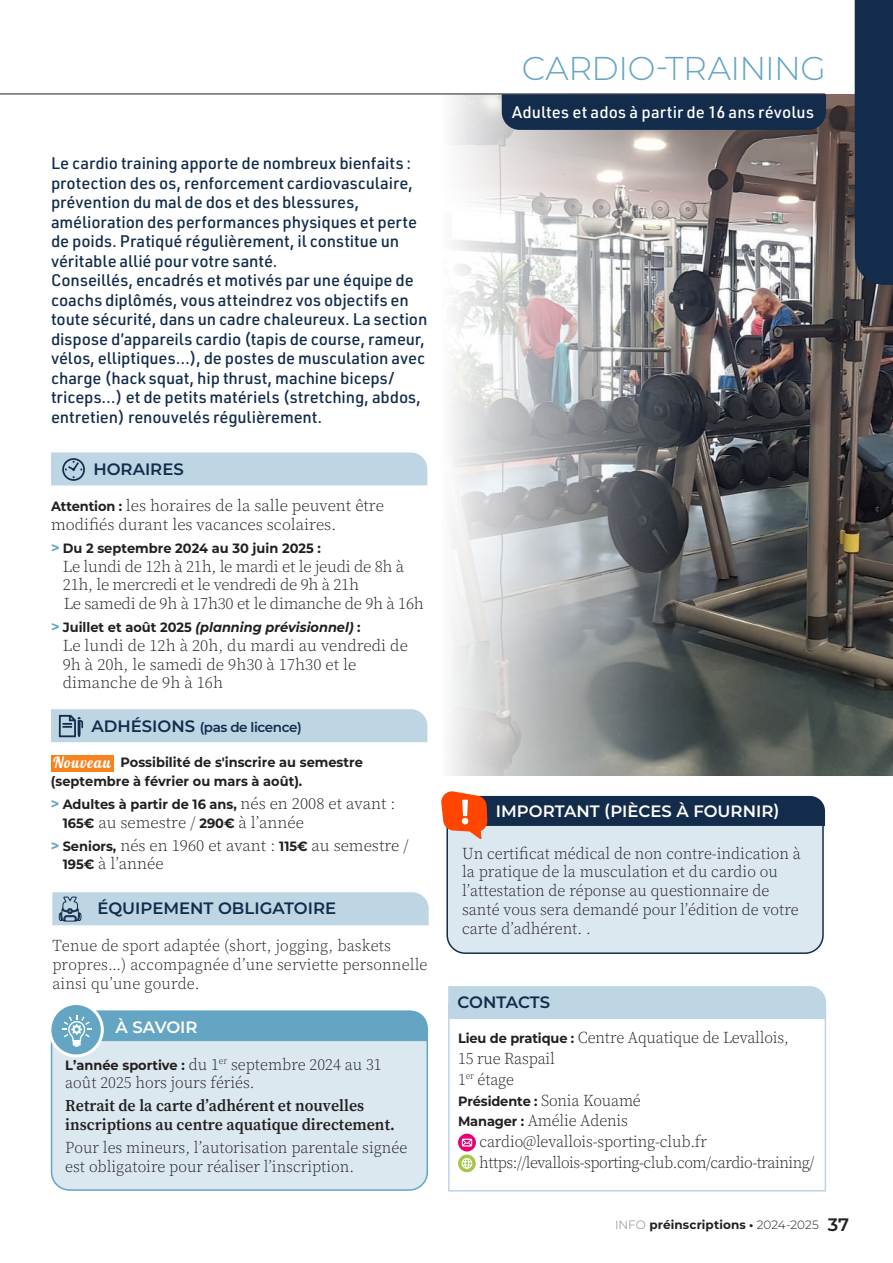
<style>
.page{position:relative;width:893px;height:1263px;background:#fff}
.page>*{position:absolute;margin:0;border:0;box-sizing:border-box;transform-origin:0 0}
.t1{font:300 33px "Montserrat";letter-spacing:-.015em;color:#64a5c4}
.t2{font:500 16.5px/19.5px "URWDIN";letter-spacing:-.005em;color:#132c4b}
.t3{font:300 16.5px/18.8px "Source Serif 4";color:#231f20;scale:.96 1}
.t4{font:300 16.5px/18.8px "Source Serif 4";color:#231f20}
.t5{font:300 16.5px/18.8px "Source Serif 4";letter-spacing:-.02em;color:#231f20}
.t6{font:300 16.5px/20.7px "Source Serif 4";letter-spacing:-.03em;color:#231f20;scale:.96 1}
.t7{font:600 16.5px/18.8px "Source Serif 4";color:#231f20;scale:.96 1}
.t8{font:600 16.5px "Montserrat";color:#132c4b}
.t9{font:500 16.5px "URWDIN";letter-spacing:.005em;color:#fff}
.t10{font:600 16.5px "Montserrat";color:#fff}
.t11{font:700 13.5px/18.8px "Montserrat";color:#231f20;scale:.96 1}
.t12{font:italic 700 13.5px "Montserrat";color:#231f20;scale:.96 1}
.t13{font:600 13.5px "Montserrat";letter-spacing:-.03em;color:#132c4b}
.t14{font:700 12px "Montserrat";letter-spacing:.01em;color:#231f20}
.s1{font-family:"Montserrat";font-weight:700;font-size:13.5px}
.s2{font-size:15px;color:#64a5c4}
.s3{font-style:normal;font-size:15px;color:#64a5c4}
.s4{font-style:normal}
.s5{font-size:16.5px}
.s6{font-family:"Lobster";font-weight:400;font-size:15.15px;color:#fff}
.s7{font-family:"Source Serif 4";font-weight:300;font-size:16.5px}
.s8{font-family:"Montserrat";font-weight:700;font-size:15px;color:#64a5c4}
.s9{font-weight:300;color:#808285}
.s10{font-weight:300}
.s11{font-weight:600;font-size:18px}
</style>
<div class="page">
<img style="left:411px;top:94px;width:482px;height:681px">
<hr style="left:0;top:94px;width:825px;height:1px;background:#231f20">
<div style="left:855px;top:0;width:38px;height:285px;background:#132c4b"></div>
<div style="left:51px;top:755px;width:62px;height:16px;background:#f58420"></div>
<div style="left:51px;top:709px;width:376px;height:33px;background:#bed5e4"></div>
<div style="left:52px;top:892px;width:377px;height:33px;background:#bed5e4"></div>
<svg style="left:448px;top:1002px;width:379px;height:190px"></svg>
<div style="left:448px;top:986px;width:378px;height:33px;background:#bed5e4"></div>
<div style="left:447px;top:797px;width:376px;height:156px;background:#dce8f0;border-radius:18px"></div>
<div style="left:446px;top:796px;width:378px;height:158px;border:2px solid #132c4b;border-radius:18px"></div>
<svg style="left:441px;top:791px;width:384px;height:48px"></svg>
<div style="left:52px;top:1011px;width:375px;height:179px;background:#dce8f0;border-radius:18px"></div>
<div style="left:51px;top:1010px;width:377px;height:181px;border:2px solid #64a5c4;border-radius:18px"></div>
<svg style="left:50px;top:1003px;width:52px;height:53px"></svg>
<div style="left:48px;top:1002px;width:56px;height:55px;border:3px solid #fff;border-radius:50%"></div>
<svg style="left:51px;top:1011px;width:376px;height:36px"></svg>
<div style="left:502px;top:94px;width:324px;height:36px;background:#132c4b"></div>
<div style="left:51px;top:452px;width:376px;height:33px;background:#bed5e4"></div>
<p class="t2" style="left:51px;top:153px;width:378px">Le cardio training apporte de nombreux bienfaits : protection des os, renforcement cardiovasculaire, prévention du mal de dos et des blessures, amélioration des performances physiques et perte de poids. Pratiqué régulièrement, il constitue un véritable allié pour votre santé.<br>Conseillés, encadrés et motivés par une équipe de coachs diplômés, vous atteindrez vos objectifs en toute sécurité, dans un cadre chaleureux. La section dispose d’appareils cardio (tapis de course, rameur, vélos, elliptiques…), de postes de musculation avec charge (hack squat, hip thrust, machine biceps/ triceps…) et de petits matériels (stretching, abdos, entretien) renouvelés régulièrement.</p>
<p class="t8" style="left:93px;top:457px;width:92px">HORAIRES</p>
<p class="t4" style="left:51px;top:496px;width:334px"><span class="s1">Attention :</span> les horaires de la salle peuvent être modifiés durant les vacances scolaires.</p>
<p class="t11" style="left:51px;top:538px;width:283px"><span class="s2">&gt;</span> Du 2 septembre 2024 au 30 juin 2025 :</p>
<p class="t5" style="left:63px;top:557px;width:362px">Le lundi de 12h à 21h, le mardi et le jeudi de 8h à<br>21h, le mercredi et le vendredi de 9h à 21h<br>Le samedi de 9h à 17h30 et le dimanche de 9h à 16h</p>
<p class="t12" style="left:51px;top:617px;width:324px"><span class="s3">&gt;</span> <span class="s4">Juillet et août 2025</span> (planning prévisionnel) <span class="s4">:</span></p>
<p class="t4" style="left:63px;top:636px;width:347px">Le lundi de 12h à 20h, du mardi au vendredi de<br>9h à 20h, le samedi de 9h30 à 17h30 et le dimanche de 9h à 16h</p>
<p class="t13" style="left:91px;top:718px;width:212px"><span class="s5">ADHÉSIONS</span> (pas de licence)</p>
<p class="t11" style="left:51px;top:752px;width:326px"><span class="s6">Nouveau</span> Possibilité de s'inscrire au semestre (septembre à février ou mars à août).</p>
<p class="t11" style="left:51px;top:794px;width:360px"><span class="s2">&gt;</span> Adultes à partir de 16 ans, <span class="s7">nés en 2008 et avant :</span></p>
<p class="t4" style="left:51px;top:811px;width:359px;line-height:23px;text-indent:12px"><span class="s1">165€</span> au semestre / <span class="s1">290€</span> à l’année<br><span class="s8">&gt;</span> <span class="s1">Seniors,</span> nés en 1960 et avant : <span class="s1">115€</span> au semestre /</p>
<p class="t4" style="left:63px;top:854px;width:102px"><span class="s1">195€</span> à l’année</p>
<p class="t8" style="left:97px;top:896px;width:240px">ÉQUIPEMENT OBLIGATOIRE</p>
<p class="t3" style="left:52px;top:936px;width:392px">Tenue de sport adaptée (short, jogging, baskets propres…) accompagnée d’une serviette personnelle ainsi qu’une gourde.</p>
<p class="t10" style="left:116px;top:1015px;width:83px">À SAVOIR</p>
<p class="t3" style="left:65px;top:1055px;width:331px"><span class="s1">L’année sportive :</span> du 1<sup>er</sup> septembre 2024 au 31 août 2025 hors jours fériés.</p>
<p class="t7" style="left:65px;top:1096px;width:345px">Retrait de la carte d’adhérent et nouvelles inscriptions au centre aquatique directement.</p>
<p class="t3" style="left:65px;top:1138px;width:358px">Pour les mineurs, l’autorisation parentale signée est obligatoire pour réaliser l’inscription.</p>
<h1 class="t1" style="left:522px;top:46px;width:306px">CARDIO-TRAINING</h1>
<p class="t9" style="left:512px;top:101px;width:303px">Adultes et ados à partir de 16 ans révolus</p>
<p class="t10" style="left:496px;top:800px;width:285px">IMPORTANT (PIÈCES À FOURNIR)</p>
<p class="t3" style="left:462px;top:844px;width:354px">Un certificat médical de non contre-indication à la pratique de la musculation et du cardio ou l’attestation de réponse au questionnaire de santé vous sera demandé pour l’édition de votre carte d’adhérent. .</p>
<p class="t8" style="left:457px;top:990px;width:94px">CONTACTS</p>
<p class="t3" style="left:458px;top:1028px;width:346px;line-height:20.7px"><span class="s1">Lieu de pratique :</span> Centre Aquatique de Levallois,<br>15 rue Raspail<br>1<sup>er</sup> étage</p>
<p class="t11" style="left:458px;top:1091px;width:192px">Présidente : <span class="s7">Sonia Kouamé</span></p>
<p class="t6" style="left:479px;top:1111px;width:351px;text-indent:-21px"><span class="s1">Manager :</span> Amélie Adenis cardio@levallois-sporting-club.fr https://levallois-sporting-club.com/cardio-training/</p>
<p class="t14" style="left:615px;top:1216px;width:235px"><span class="s9">INFO</span> préinscriptions • <span class="s10">2024-2025</span> <span class="s11">37</span></p>
</div>
